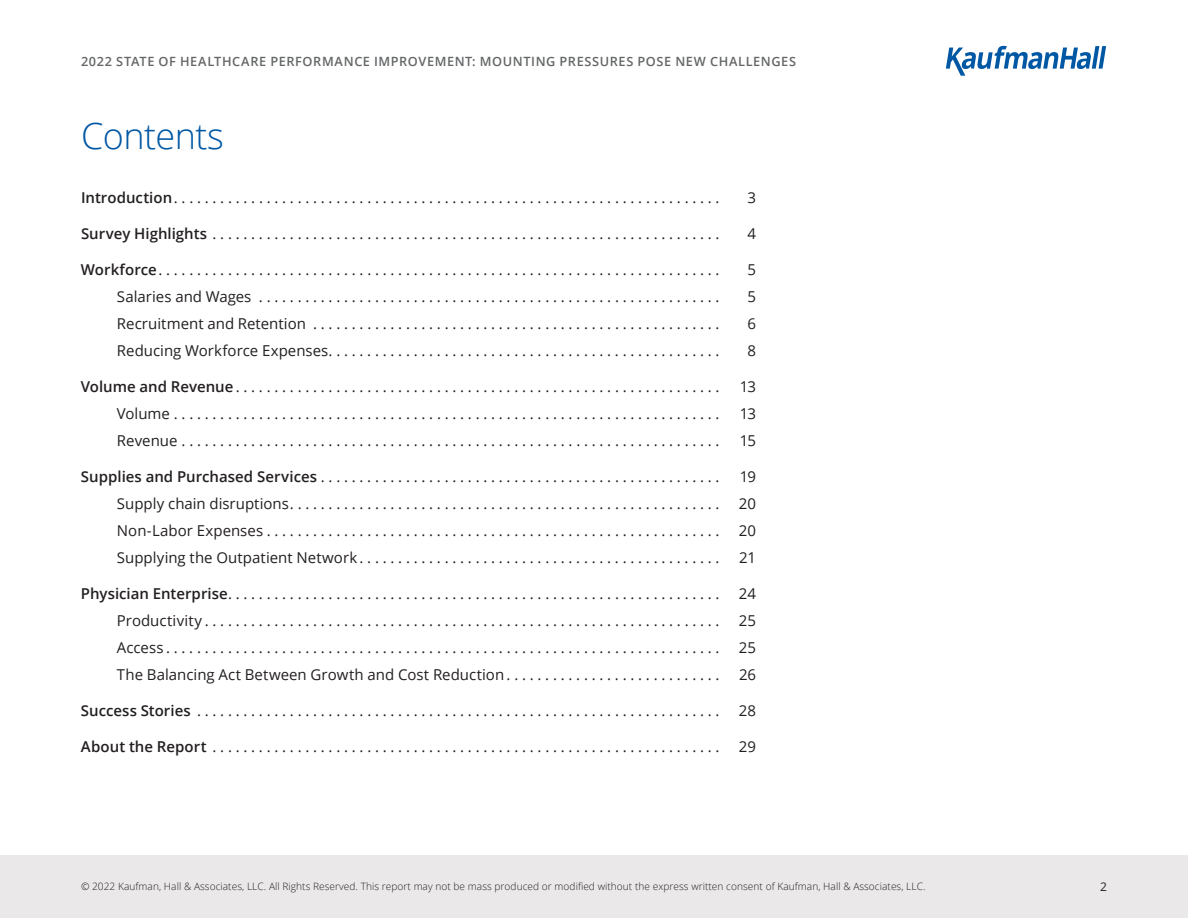
<style>
.page{position:relative;width:1188px;height:918px;background:#fff}
.page>*{position:absolute;margin:0;border:0;box-sizing:border-box;transform-origin:0 0}
.t1{font:300 36px "Open Sans";letter-spacing:-.015em;color:#0058a4}
.t2{font:15px "Open Sans";color:#231f20}
.t3{font:600 12.75px "Open Sans";letter-spacing:.045em;color:#636567}
.t4{font:12px "Open Sans";color:#231f20}
.t5{font:300 10.2px "Open Sans";letter-spacing:.005em;color:#231f20}
.s1{font-weight:600}
</style>
<div class="page">
<div style="left:0;top:855px;width:1188px;height:63px;background:#eae8e8"></div>
<svg style="left:946px;top:46px;width:160px;height:30px"></svg>
<p class="t3" style="left:81px;top:52px;width:717px">2022 STATE OF HEALTHCARE PERFORMANCE IMPROVEMENT: MOUNTING PRESSURES POSE NEW CHALLENGES</p>
<h1 class="t1" style="left:81px;top:111px;width:144px">Contents</h1>
<p class="t2" style="left:81px;top:187px;width:632px"><span class="s1">Introduction</span> . . . . . . . . . . . . . . . . . . . . . . . . . . . . . . . . . . . . . . . . . . . . . . . . . . . . . . . . . . . . . . . . . . . . . .</p>
<p class="t2" style="left:747px;top:187px;width:10px">3</p>
<p class="t2" style="left:81px;top:223px;width:632px"><span class="s1">Survey Highlights</span> . . . . . . . . . . . . . . . . . . . . . . . . . . . . . . . . . . . . . . . . . . . . . . . . . . . . . . . . . . . . . . . . .</p>
<p class="t2" style="left:747px;top:223px;width:10px">4</p>
<p class="t2" style="left:81px;top:259px;width:632px"><span class="s1">Workforce</span> . . . . . . . . . . . . . . . . . . . . . . . . . . . . . . . . . . . . . . . . . . . . . . . . . . . . . . . . . . . . . . . . . . . . . . . .</p>
<p class="t2" style="left:747px;top:259px;width:10px">5</p>
<p class="t2" style="left:117px;top:286px;width:596px">Salaries and Wages . . . . . . . . . . . . . . . . . . . . . . . . . . . . . . . . . . . . . . . . . . . . . . . . . . . . . . . . . . .</p>
<p class="t2" style="left:747px;top:286px;width:10px">5</p>
<p class="t2" style="left:117px;top:313px;width:596px">Recruitment and Retention . . . . . . . . . . . . . . . . . . . . . . . . . . . . . . . . . . . . . . . . . . . . . . . . . . . .</p>
<p class="t2" style="left:747px;top:313px;width:10px">6</p>
<p class="t2" style="left:117px;top:340px;width:596px">Reducing Workforce Expenses . . . . . . . . . . . . . . . . . . . . . . . . . . . . . . . . . . . . . . . . . . . . . . . . . .</p>
<p class="t2" style="left:747px;top:340px;width:10px">8</p>
<p class="t2" style="left:81px;top:376px;width:632px"><span class="s1">Volume and Revenue</span> . . . . . . . . . . . . . . . . . . . . . . . . . . . . . . . . . . . . . . . . . . . . . . . . . . . . . . . . . . . . . .</p>
<p class="t2" style="left:740px;top:376px;width:18px">13</p>
<p class="t2" style="left:117px;top:403px;width:596px">Volume . . . . . . . . . . . . . . . . . . . . . . . . . . . . . . . . . . . . . . . . . . . . . . . . . . . . . . . . . . . . . . . . . . . . . .</p>
<p class="t2" style="left:740px;top:403px;width:18px">13</p>
<p class="t2" style="left:117px;top:430px;width:596px">Revenue . . . . . . . . . . . . . . . . . . . . . . . . . . . . . . . . . . . . . . . . . . . . . . . . . . . . . . . . . . . . . . . . . . . . .</p>
<p class="t2" style="left:740px;top:430px;width:18px">15</p>
<p class="t2" style="left:81px;top:466px;width:632px"><span class="s1">Supplies and Purchased Services</span> . . . . . . . . . . . . . . . . . . . . . . . . . . . . . . . . . . . . . . . . . . . . . . . . . . .</p>
<p class="t2" style="left:740px;top:466px;width:18px">19</p>
<p class="t2" style="left:117px;top:493px;width:596px">Supply chain disruptions . . . . . . . . . . . . . . . . . . . . . . . . . . . . . . . . . . . . . . . . . . . . . . . . . . . . . . .</p>
<p class="t2" style="left:739px;top:493px;width:19px">20</p>
<p class="t2" style="left:117px;top:520px;width:596px">Non-Labor Expenses . . . . . . . . . . . . . . . . . . . . . . . . . . . . . . . . . . . . . . . . . . . . . . . . . . . . . . . . . .</p>
<p class="t2" style="left:739px;top:520px;width:19px">20</p>
<p class="t2" style="left:117px;top:547px;width:596px">Supplying the Outpatient Network . . . . . . . . . . . . . . . . . . . . . . . . . . . . . . . . . . . . . . . . . . . . . .</p>
<p class="t2" style="left:739px;top:547px;width:18px">21</p>
<p class="t2" style="left:81px;top:583px;width:632px"><span class="s1">Physician Enterprise</span> . . . . . . . . . . . . . . . . . . . . . . . . . . . . . . . . . . . . . . . . . . . . . . . . . . . . . . . . . . . . . . .</p>
<p class="t2" style="left:739px;top:583px;width:19px">24</p>
<p class="t2" style="left:117px;top:610px;width:596px">Productivity . . . . . . . . . . . . . . . . . . . . . . . . . . . . . . . . . . . . . . . . . . . . . . . . . . . . . . . . . . . . . . . . . .</p>
<p class="t2" style="left:739px;top:610px;width:19px">25</p>
<p class="t2" style="left:117px;top:637px;width:596px">Access . . . . . . . . . . . . . . . . . . . . . . . . . . . . . . . . . . . . . . . . . . . . . . . . . . . . . . . . . . . . . . . . . . . . . . .</p>
<p class="t2" style="left:739px;top:637px;width:19px">25</p>
<p class="t2" style="left:117px;top:664px;width:596px">The Balancing Act Between Growth and Cost Reduction . . . . . . . . . . . . . . . . . . . . . . . . . . .</p>
<p class="t2" style="left:739px;top:664px;width:18px">26</p>
<p class="t2" style="left:81px;top:700px;width:632px"><span class="s1">Success Stories</span> . . . . . . . . . . . . . . . . . . . . . . . . . . . . . . . . . . . . . . . . . . . . . . . . . . . . . . . . . . . . . . . . . . .</p>
<p class="t2" style="left:739px;top:700px;width:19px">28</p>
<p class="t2" style="left:81px;top:736px;width:632px"><span class="s1">About the Report</span> . . . . . . . . . . . . . . . . . . . . . . . . . . . . . . . . . . . . . . . . . . . . . . . . . . . . . . . . . . . . . . . . .</p>
<p class="t2" style="left:739px;top:736px;width:19px">29</p>
<p class="t5" style="left:81px;top:880px;width:846px">© 2022 Kaufman, Hall &amp; Associates, LLC. All Rights Reserved. This report may not be mass produced or modified without the express written consent of Kaufman, Hall &amp; Associates, LLC.</p>
<p class="t4" style="left:1100px;top:878px;width:8px">2</p>
</div>
